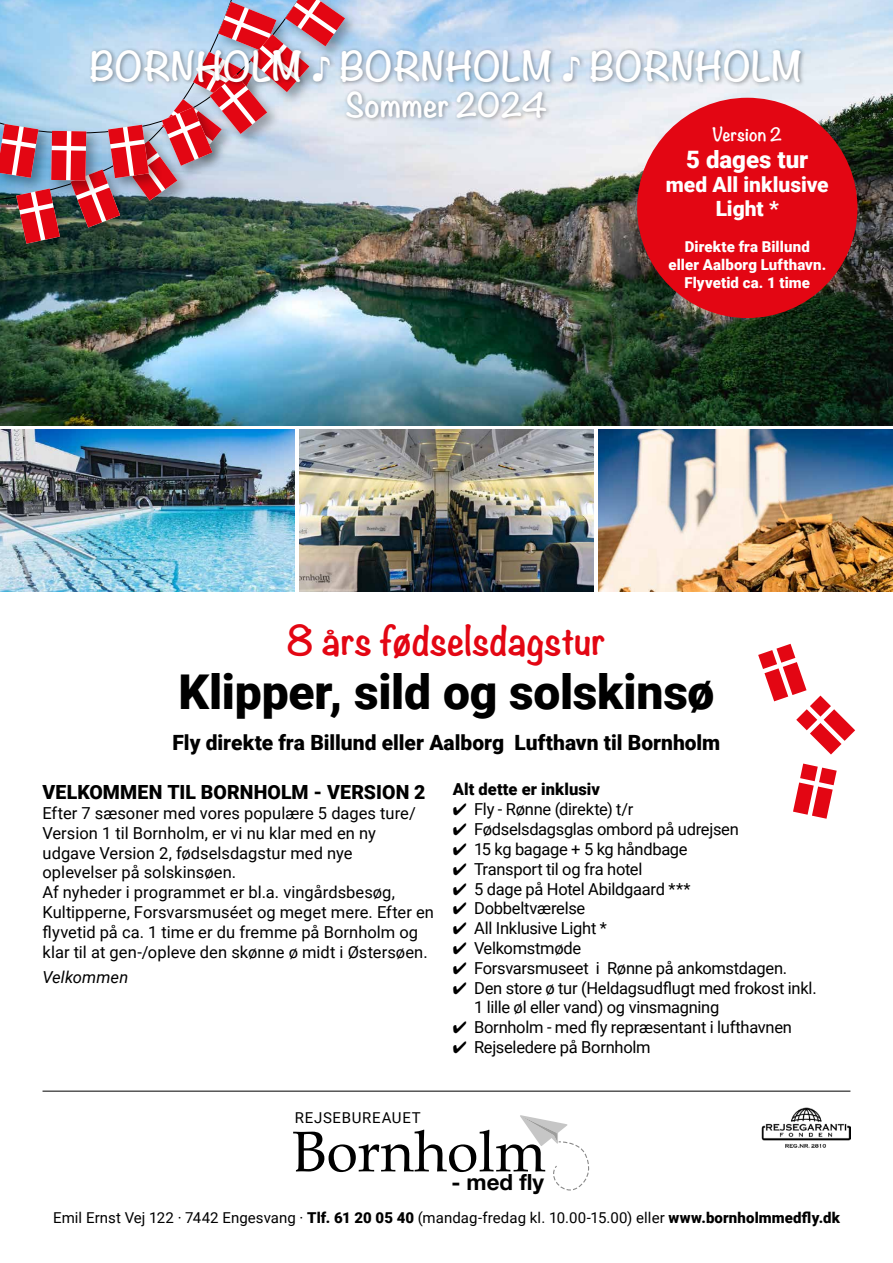
<style>
.page{position:relative;width:893px;height:1263px;background:#fff}
.page>*{position:absolute;margin:0;border:0;box-sizing:border-box;transform-origin:0 0}
.t1{font:900 48px "Roboto";letter-spacing:-.005em;color:#000}
.t2{font:700 36px "Noteworthy";letter-spacing:-.005em;color:#fff}
.t3{font:700 36px "Noteworthy";letter-spacing:-.005em;color:#e30613}
.t4{font:700 30px "Noteworthy";letter-spacing:.005em;color:#fff}
.t5{font:900 24px "Roboto";color:#fff}
.t6{font:700 22.2px "Helvetica Neue";color:#000}
.t7{font:900 21px "Roboto";color:#000}
.t8{font:900 21px/24px "Roboto";color:#fff;text-align:center}
.t9{font:900 19.5px "Roboto";letter-spacing:.005em;color:#000}
.t10{font:16.5px/19.8px "Roboto";letter-spacing:-.01em;color:#000}
.t11{font:900 16.5px "Roboto";letter-spacing:.005em;color:#000}
.t12{font:italic 16.5px "Roboto";letter-spacing:.01em;color:#000}
.t13{font:700 16.5px "Noteworthy";letter-spacing:.01em;color:#fff}
.t14{font:15px "Roboto";letter-spacing:.01em;color:#000}
.t15{font:900 15px/18px "Roboto";letter-spacing:.005em;color:#fff;text-align:center}
.t16{font:15px "Roboto";letter-spacing:.05em;color:#000}
.s1{font-family:"Times New Roman";font-weight:400}
.s2{font-weight:900}
</style>
<div class="page">
<img style="left:0;top:0;width:893px;height:425px">
<img style="left:0;top:429px;width:295px;height:162px">
<img style="left:299px;top:429px;width:295px;height:162px">
<img style="left:598px;top:429px;width:295px;height:162px">
<div style="left:0;top:0;width:291px;height:258px;background:#000;opacity:.3"></div>
<div style="left:283px;top:0;width:76px;height:61px;background:#000;opacity:.3"></div>
<img style="left:0;top:0;width:345px;height:244px">
<div style="left:88px;top:47px;width:719px;height:76px;background:#000;opacity:.4"></div>
<svg style="left:758px;top:644px;width:97px;height:110px"></svg>
<svg style="left:793px;top:763px;width:44px;height:56px"></svg>
<svg style="left:293px;top:1115px;width:296px;height:76px"></svg>
<hr style="left:43px;top:1091px;width:807px;height:1px;background:#000">
<img style="left:761px;top:1107px;width:89px;height:40px">
<div style="left:637px;top:98px;width:220px;height:220px;background:#e30613;border-radius:50%"></div>
<h2 class="t2" style="left:90px;top:34px;width:715px">BORNHOLM <span class="s1">♪</span> BORNHOLM <span class="s1">♪</span> BORNHOLM</h2>
<h3 class="t4" style="left:345px;top:78px;width:204px">Sommer 2024</h3>
<p class="t13" style="left:712px;top:119px;width:72px">Version 2</p>
<h3 class="t5" style="left:686px;top:142px;width:124px">5 dages tur</h3>
<p class="t8" style="left:666px;top:171px;width:164px">med All inklusive<br>Light *</p>
<p class="t15" style="left:668px;top:237px;width:159px">Direkte fra Billund eller Aalborg Lufthavn.<br>Flyvetid ca. 1 time</p>
<h2 class="t3" style="left:287px;top:608px;width:321px">8 års fødselsdagstur</h2>
<h1 class="t1" style="left:178px;top:658px;width:538px">Klipper, sild og solskinsø</h1>
<p class="t7" style="left:173px;top:728px;width:549px">Fly direkte fra Billund eller Aalborg Lufthavn til Bornholm</p>
<p class="t9" style="left:43px;top:778px;width:385px">VELKOMMEN TIL BORNHOLM - VERSION 2</p>
<p class="t10" style="left:43px;top:802px;width:393px">Efter 7 sæsoner med vores populære 5 dages ture/ Version 1 til Bornholm, er vi nu klar med en ny<br>udgave Version 2, fødselsdagstur med nye<br>oplevelser på solskinsøen.<br>Af nyheder i programmet er bl.a. vingårdsbesøg, Kultipperne, Forsvarsmuséet og meget mere. Efter en flyvetid på ca. 1 time er du fremme på Bornholm og klar til at gen-/opleve den skønne ø midt i Østersøen.</p>
<p class="t12" style="left:43px;top:965px;width:87px">Velkommen</p>
<p class="t11" style="left:453px;top:778px;width:149px">Alt dette er inklusiv</p>
<p class="t10" style="left:453px;top:799px;width:182px">✔ Fly - Rønne (direkte) t/r</p>
<p class="t10" style="left:453px;top:819px;width:287px">✔ Fødselsdagsglas ombord på udrejsen</p>
<p class="t10" style="left:453px;top:838px;width:236px">✔ 15 kg bagage + 5 kg håndbage</p>
<p class="t10" style="left:453px;top:858px;width:191px">✔ Transport til og fra hotel</p>
<p class="t10" style="left:453px;top:878px;width:239px">✔ 5 dage på Hotel Abildgaard ***</p>
<p class="t10" style="left:453px;top:898px;width:134px">✔ Dobbeltværelse</p>
<p class="t10" style="left:453px;top:918px;width:156px">✔ All Inklusive Light *</p>
<p class="t10" style="left:453px;top:937px;width:130px">✔ Velkomstmøde</p>
<p class="t10" style="left:453px;top:957px;width:336px">✔ Forsvarsmuseet i Rønne på ankomstdagen.</p>
<p class="t10" style="left:474px;top:977px;width:344px;text-indent:-21px">✔ Den store ø tur (Heldagsudflugt med frokost inkl.<br>1 lille øl eller vand) og vinsmagning</p>
<p class="t10" style="left:453px;top:1017px;width:341px">✔ Bornholm - med fly repræsentant i lufthavnen</p>
<p class="t10" style="left:453px;top:1036px;width:199px">✔ Rejseledere på Bornholm</p>
<p class="t16" style="left:295px;top:1107px;width:128px">REJSEBUREAUET</p>
<h3 class="t6" style="left:451px;top:1165px;width:94px">- med fly</h3>
<p class="t14" style="left:53px;top:1207px;width:788px">Emil Ernst Vej 122 · 7442 Engesvang · <span class="s2">Tlf. 61 20 05 40</span> (mandag-fredag kl. 10.00-15.00) eller <span class="s2">www.bornholmmedfly.dk</span></p>
</div>
